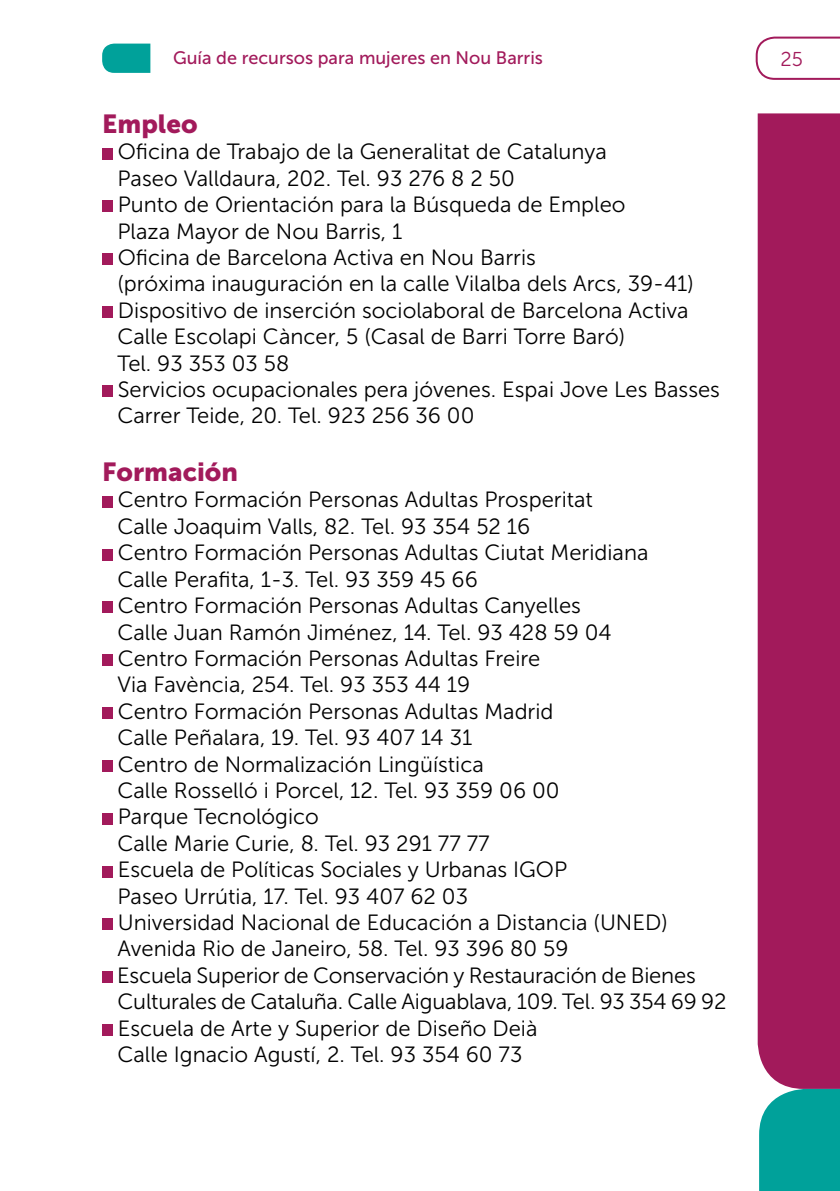
<style>
.page{position:relative;width:840px;height:1191px;background:#fff}
.page>*{position:absolute;margin:0;border:0;box-sizing:border-box;transform-origin:0 0}
.t1{font:26px "Museo Sans 900";color:#a21a5b}
.t2{font:22px/26.4px "Museo Sans 300";color:#000}
.t3{font:20px "Museo Sans 300";color:#a21a5b}
.t4{font:18px "Museo Sans 500";color:#a21a5b}
</style>
<div class="page">
<svg style="left:755px;top:36px;width:84px;height:44px"></svg>
<div style="left:757px;top:113px;width:82px;height:976px;background:#a21a5b"></div>
<svg style="left:102px;top:44px;width:48px;height:29px"></svg>
<svg style="left:759px;top:1089px;width:80px;height:102px;background:#0ea69f"></svg>
<div style="left:102px;top:148px;width:11px;height:11px;background:#a21a5b"></div>
<div style="left:102px;top:201px;width:11px;height:11px;background:#a21a5b"></div>
<div style="left:102px;top:254px;width:11px;height:11px;background:#a21a5b"></div>
<div style="left:102px;top:306px;width:11px;height:12px;background:#a21a5b"></div>
<div style="left:102px;top:386px;width:11px;height:11px;background:#a21a5b"></div>
<div style="left:102px;top:496px;width:11px;height:11px;background:#a21a5b"></div>
<div style="left:102px;top:549px;width:11px;height:11px;background:#a21a5b"></div>
<div style="left:102px;top:602px;width:11px;height:11px;background:#a21a5b"></div>
<div style="left:102px;top:654px;width:11px;height:12px;background:#a21a5b"></div>
<div style="left:102px;top:707px;width:11px;height:11px;background:#a21a5b"></div>
<div style="left:102px;top:760px;width:11px;height:11px;background:#a21a5b"></div>
<div style="left:102px;top:813px;width:11px;height:11px;background:#a21a5b"></div>
<div style="left:102px;top:866px;width:11px;height:11px;background:#a21a5b"></div>
<div style="left:102px;top:918px;width:11px;height:12px;background:#a21a5b"></div>
<div style="left:102px;top:971px;width:11px;height:11px;background:#a21a5b"></div>
<div style="left:102px;top:1024px;width:11px;height:11px;background:#a21a5b"></div>
<p class="t4" style="left:173px;top:48px;width:371px">Guía de recursos para mujeres en Nou Barris</p>
<p class="t3" style="left:780px;top:48px;width:24px">25</p>
<p class="t1" style="left:102px;top:109px;width:97px">Empleo</p>
<p class="t2" style="left:117px;top:139px;width:603px">Oficina de Trabajo de la Generalitat de Catalunya<br>Paseo Valldaura, 202. Tel. 93 276 8 2 50<br>Punto de Orientación para la Búsqueda de Empleo<br>Plaza Mayor de Nou Barris, 1<br>Oficina de Barcelona Activa en Nou Barris<br>(próxima inauguración en la calle Vilalba dels Arcs, 39-41)<br>Dispositivo de inserción sociolaboral de Barcelona Activa Calle Escolapi Càncer, 5 (Casal de Barri Torre Baró)<br>Tel. 93 353 03 58<br>Servicios ocupacionales pera jóvenes. Espai Jove Les Basses Carrer Teide, 20. Tel. 923 256 36 00</p>
<p class="t1" style="left:102px;top:457px;width:137px">Formación</p>
<p class="t2" style="left:117px;top:487px;width:610px">Centro Formación Personas Adultas Prosperitat<br>Calle Joaquim Valls, 82. Tel. 93 354 52 16<br>Centro Formación Personas Adultas Ciutat Meridiana<br>Calle Perafita, 1-3. Tel. 93 359 45 66<br>Centro Formación Personas Adultas Canyelles<br>Calle Juan Ramón Jiménez, 14. Tel. 93 428 59 04<br>Centro Formación Personas Adultas Freire<br>Via Favència, 254. Tel. 93 353 44 19<br>Centro Formación Personas Adultas Madrid<br>Calle Peñalara, 19. Tel. 93 407 14 31<br>Centro de Normalización Lingüística<br>Calle Rosselló i Porcel, 12. Tel. 93 359 06 00<br>Parque Tecnológico<br>Calle Marie Curie, 8. Tel. 93 291 77 77<br>Escuela de Políticas Sociales y Urbanas IGOP<br>Paseo Urrútia, 17. Tel. 93 407 62 03<br>Universidad Nacional de Educación a Distancia (UNED)<br>Avenida Rio de Janeiro, 58. Tel. 93 396 80 59<br>Escuela Superior de Conservación y Restauración de Bienes Culturales de Cataluña. Calle Aiguablava, 109. Tel. 93 354 69 92<br>Escuela de Arte y Superior de Diseño Deià<br>Calle Ignacio Agustí, 2. Tel. 93 354 60 73</p>
</div>
